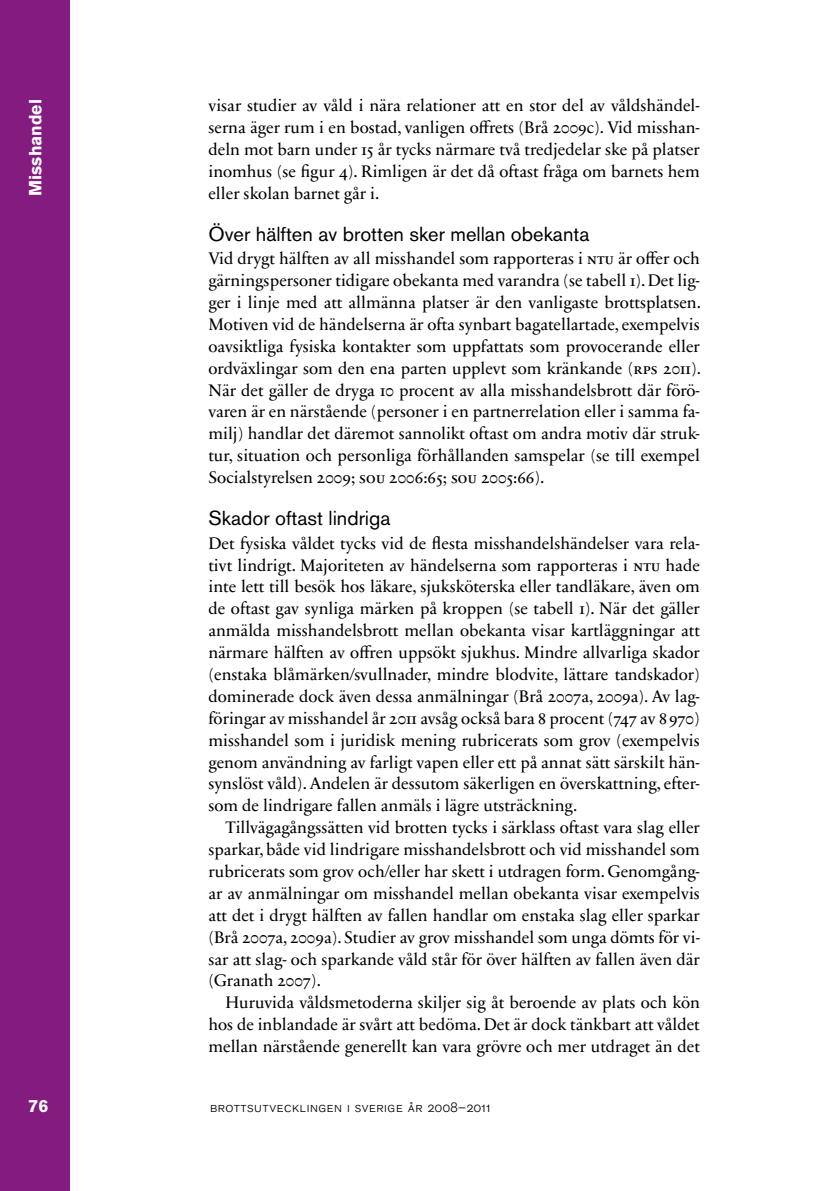
<style>
.page{position:relative;width:819px;height:1191px;background:#fff}
.page>*{position:absolute;margin:0;border:0;box-sizing:border-box;transform-origin:0 0}
.t1{font:20.12px "Akzidenz Grotesk BQ";color:#000}
.t2{font:700 17.5px "Akzidenz Grotesk BQ";color:#fff}
.t3{font:16.97px/21.9px "Sabon Next LT Regular Os F";color:#000;text-align:justify}
.t4{font:14px "Akzidenz Grotesk BQ Light SC";letter-spacing:.04em;color:#000}
.s1{font-family:"Sabon Next LT Regular SC"}
</style>
<div class="page">
<div style="left:0;top:0;width:69px;height:1191px;background:#841c80"></div>
<p class="t2" style="left:25px;top:196px;width:98px;rotate:-90deg">Misshandel</p>
<p class="t2" style="left:29px;top:1095px;width:21px">76</p>
<p class="t3" style="left:208px;top:95px;width:493px">visar studier av våld i nära relationer att en stor del av våldshändel&shy;serna äger rum i en bostad, vanligen offrets (Brå 2009c). Vid misshan&shy;deln mot barn under 15 år tycks närmare två tredjedelar ske på platser inomhus (se figur 4). Rimligen är det då oftast fråga om barnets hem eller skolan barnet går i.</p>
<p class="t1" style="left:208px;top:221px;width:382px">Över hälften av brotten sker mellan obekanta</p>
<p class="t3" style="left:208px;top:248px;width:494px">Vid drygt hälften av all misshandel som rapporteras i <span class="s1">ntu</span> är offer och gärningspersoner tidigare obekanta med varandra (se tabell 1). Det lig&shy;ger i linje med att allmänna platser är den vanligaste brottsplatsen.<br>Motiven vid de händelserna är ofta synbart bagatellartade, exempelvis oavsiktliga fysiska kontakter som uppfattats som provocerande eller ordväxlingar som den ena parten upplevt som kränkande (<span class="s1">rps</span> 2011).<br>När det gäller de dryga 10 procent av alla misshandelsbrott där förö&shy;varen är en närstående (personer i en partnerrelation eller i samma fa&shy;milj) handlar det däremot sannolikt oftast om andra motiv där struk&shy;tur, situation och personliga förhållanden samspelar (se till exempel Socialstyrelsen 2009; <span class="s1">sou</span> 2006:65; <span class="s1">sou</span> 2005:66).</p>
<p class="t1" style="left:208px;top:506px;width:183px">Skador oftast lindriga</p>
<p class="t3" style="left:208px;top:532px;width:493px">Det fysiska våldet tycks vid de flesta misshandelshändelser vara rela&shy;tivt lindrigt. Majoriteten av händelserna som rapporteras i <span class="s1">ntu</span> hade inte lett till besök hos läkare, sjuksköterska eller tandläkare, även om de oftast gav synliga märken på kroppen (se tabell 1). När det gäller anmälda misshandelsbrott mellan obekanta visar kartläggningar att närmare hälften av offren uppsökt sjukhus. Mindre allvarliga skador (enstaka blåmärken/svullnader, mindre blodvite, lättare tandskador) dominerade dock även dessa anmälningar (Brå 2007a, 2009a). Av lag&shy;föringar av misshandel år 2011 avsåg också bara 8 procent (747 av 8970) misshandel som i juridisk mening rubricerats som grov (exempelvis genom användning av farligt vapen eller ett på annat sätt särskilt hän&shy;synslöst våld). Andelen är dessutom säkerligen en överskattning, efter&shy;som de lindrigare fallen anmäls i lägre utsträckning.</p>
<p class="t3" style="left:208px;top:817px;width:493px;text-indent:17px">Tillvägagångssätten vid brotten tycks i särklass oftast vara slag eller sparkar, både vid lindrigare misshandelsbrott och vid misshandel som rubricerats som grov och/eller har skett i utdragen form. Genomgång&shy;ar av anmälningar om misshandel mellan obekanta visar exempelvis att det i drygt hälften av fallen handlar om enstaka slag eller sparkar (Brå 2007a, 2009a). Studier av grov misshandel som unga dömts för vi&shy;sar att slag- och sparkande våld står för över hälften av fallen även där (Granath 2007).</p>
<p class="t3" style="left:208px;top:992px;width:493px;text-indent:17px">Huruvida våldsmetoderna skiljer sig åt beroende av plats och kön hos de inblandade är svårt att bedöma. Det är dock tänkbart att våldet mellan närstående generellt kan vara grövre och mer utdraget än det</p>
<p class="t4" style="left:210px;top:1098px;width:282px">brottsutvecklingen i sverige år 2008–2011</p>
</div>
